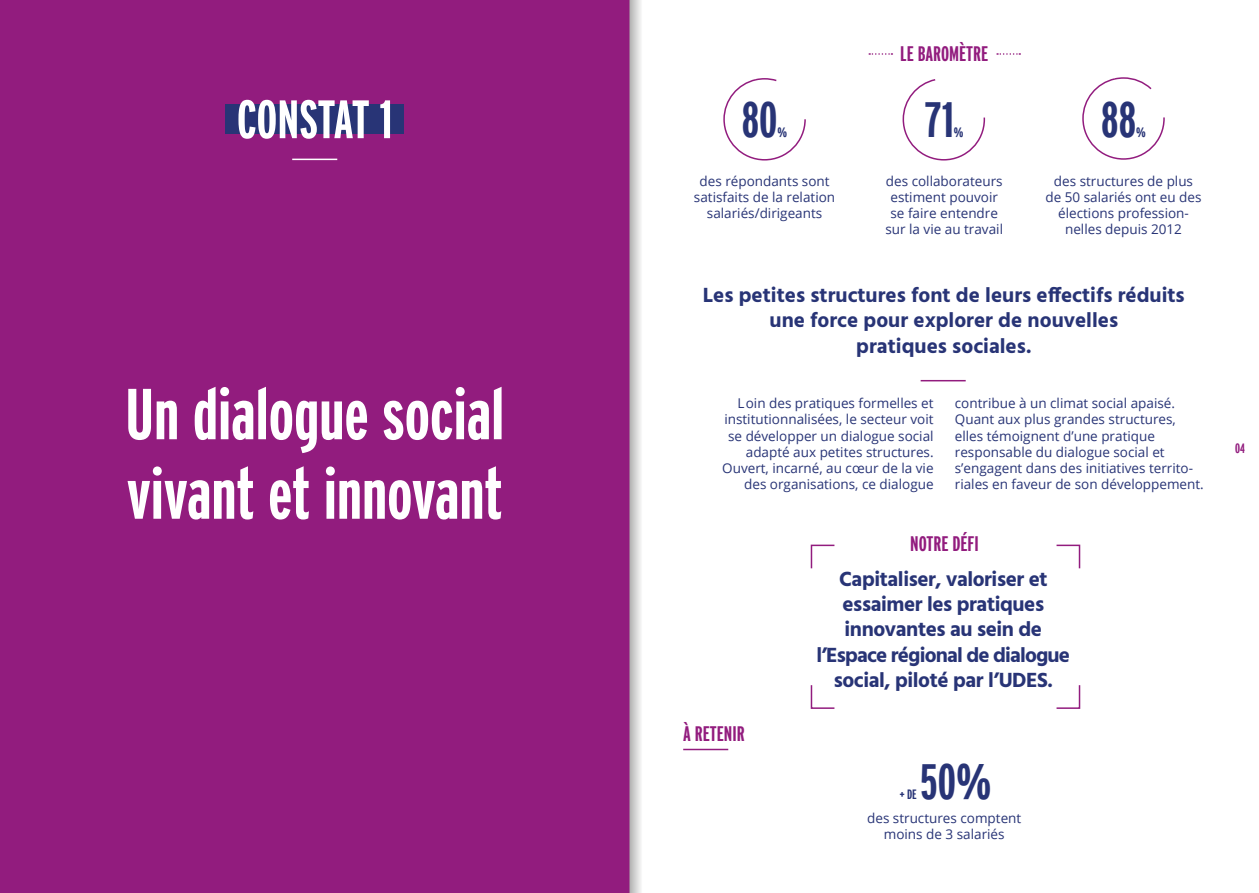
<style>
.page{position:relative;width:1259px;height:893px;background:#fff}
.page>*{position:absolute;margin:0;border:0;box-sizing:border-box;transform-origin:0 0}
.t1{font:700 extra-condensed 72px/79.5px "Interstate";color:#fff}
.t2{font:700 extra-condensed 54px "Interstate";letter-spacing:-.01em;color:#fff}
.t3{font:700 extra-condensed 49.5px "Interstate";color:#283476}
.t4{font:700 21px/25.2px "Hind";letter-spacing:-.02em;color:#283476;text-align:center}
.t5{font:700 21px/25.2px "Hind";color:#283476;text-align:center}
.t6{font:700 extra-condensed 21px "Interstate";color:#921c7e}
.t7{font:13.5px/16.2px "Open Sans";color:#283476;text-align:center}
.t8{font:700 extra-condensed 13.5px "Interstate";color:#283476}
.t9{font:700 extra-condensed 13.5px "Interstate";color:#921c7e}
</style>
<div class="page">
<div style="left:0;top:0;width:629px;height:893px;background:#921c7e"></div>
<div style="left:225px;top:105px;width:179px;height:29px;background:#283476"></div>
<hr style="left:292px;top:159px;width:45px;height:1px;background:#fff">
<svg style="left:902px;top:79px;width:84px;height:82px"></svg>
<hr style="left:920px;top:380px;width:45px;height:1px;background:#921c7e">
<svg style="left:810px;top:685px;width:25px;height:24px"></svg>
<svg style="left:1056px;top:544px;width:25px;height:25px"></svg>
<svg style="left:1056px;top:685px;width:25px;height:24px"></svg>
<svg style="left:810px;top:544px;width:25px;height:25px"></svg>
<svg style="left:869px;top:53px;width:23px;height:2px"></svg>
<svg style="left:997px;top:53px;width:23px;height:2px"></svg>
<hr style="left:683px;top:749px;width:45px;height:1px;background:#921c7e">
<svg style="left:723px;top:78px;width:83px;height:83px"></svg>
<svg style="left:1082px;top:77px;width:83px;height:83px"></svg>
<svg style="left:629px;top:0;width:12px;height:893px;background:#cbc1c9"></svg>
<h2 class="t2" style="left:237px;top:89px;width:157px">CONSTAT 1</h2>
<h1 class="t1" style="left:125px;top:374px;width:381px">Un dialogue social vivant et innovant</h1>
<h3 class="t3" style="left:742px;top:92px;width:37px">80</h3>
<p class="t8" style="left:777px;top:125px;width:11px">%</p>
<p class="t7" style="left:694px;top:172px;width:143px">des répondants sont satisfaits de la relation salariés/dirigeants</p>
<h3 class="t6" style="left:900px;top:43px;width:89px">LE BAROMÈTRE</h3>
<h3 class="t3" style="left:925px;top:92px;width:31px">71</h3>
<p class="t8" style="left:954px;top:125px;width:11px">%</p>
<p class="t7" style="left:885px;top:172px;width:119px">des collaborateurs estiment pouvoir se faire entendre sur la vie au travail</p>
<h3 class="t3" style="left:1101px;top:92px;width:36px">88</h3>
<p class="t8" style="left:1136px;top:125px;width:11px">%</p>
<p class="t7" style="left:1045px;top:172px;width:158px">des structures de plus de 50 salariés ont eu des élections profession&shy;nelles depuis 2012</p>
<h3 class="t5" style="left:703px;top:282px;width:483px">Les petites structures font de leurs effectifs réduits une force pour explorer de nouvelles<br>pratiques sociales.</h3>
<p class="t7" style="left:955px;top:395px;width:250px;text-align:left">contribue à un climat social apaisé.<br>Quant aux plus grandes structures, elles témoignent d’une pratique responsable du dialogue social et s’engagent dans des initiatives territo&shy;riales en faveur de son développement.</p>
<h3 class="t6" style="left:910px;top:532px;width:70px">NOTRE DÉFI</h3>
<h3 class="t4" style="left:816px;top:566px;width:255px">Capitaliser, valoriser et essaimer les pratiques innovantes au sein de l’Espace régional de dialogue social, piloté par l’UDES.</h3>
<p class="t7" style="left:722px;top:395px;width:213px;text-align:right">Loin des pratiques formelles et institutionnalisées, le secteur voit se développer un dialogue social adapté aux petites structures.<br>Ouvert, incarné, au cœur de la vie des organisations, ce dialogue</p>
<h3 class="t6" style="left:683px;top:722px;width:63px">À RETENIR</h3>
<h3 class="t3" style="left:920px;top:754px;width:73px">50%</h3>
<p class="t7" style="left:867px;top:809px;width:156px">des structures comptent moins de 3 salariés</p>
<p class="t8" style="left:899px;top:787px;width:19px">+ DE</p>
<p class="t9" style="left:1235px;top:440px;width:11px">04</p>
</div>
